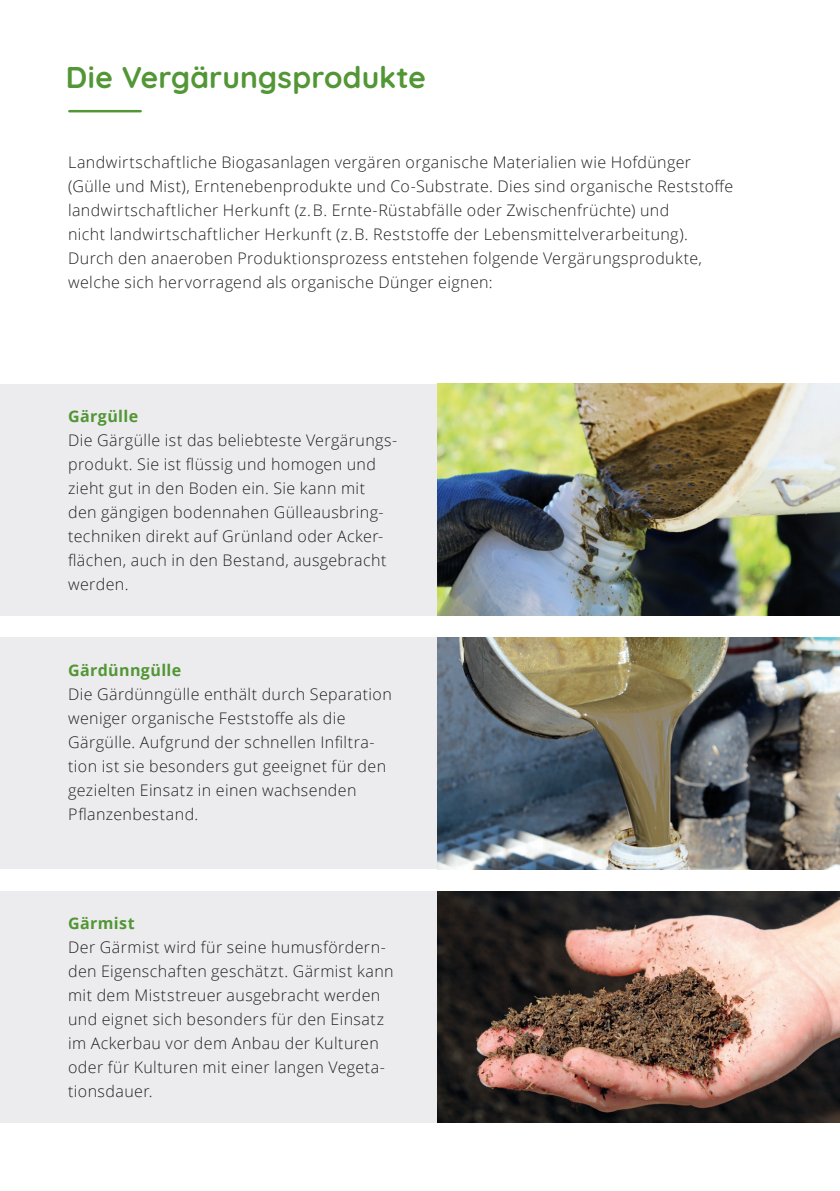
<style>
.page{position:relative;width:840px;height:1191px;background:#fff}
.page>*{position:absolute;margin:0;border:0;box-sizing:border-box;transform-origin:0 0}
.t1{font:700 30px "Quicksand";letter-spacing:.005em;color:#529635}
.t2{font:300 16px/24px "Open Sans";letter-spacing:.025em;color:#231f20}
.t3{font:700 16px "Open Sans";letter-spacing:.025em;color:#529635}
</style>
<div class="page">
<div style="left:0;top:384px;width:437px;height:231px;background:#ececee"></div>
<div style="left:0;top:638px;width:437px;height:231px;background:#ececee"></div>
<div style="left:0;top:891px;width:437px;height:232px;background:#ececee"></div>
<img style="left:437px;top:384px;width:402px;height:231px">
<img style="left:437px;top:638px;width:402px;height:231px">
<img style="left:437px;top:891px;width:402px;height:232px">
<hr style="left:69px;top:110px;width:71px;height:2px;background:#529635">
<h1 class="t1" style="left:66px;top:54px;width:361px">Die Vergärungsprodukte</h1>
<p class="t2" style="left:68px;top:150px;width:666px">Landwirtschaftliche Biogasanlagen vergären organische Materialien wie Hofdünger (Gülle und Mist), Erntenebenprodukte und Co-Substrate. Dies sind organische Reststoffe landwirtschaftlicher Herkunft (z. B. Ernte-Rüstabfälle oder Zwischenfrüchte) und<br>nicht landwirtschaftlicher Herkunft (z. B. Reststoffe der Lebensmittelverarbeitung).<br>Durch den anaeroben Produktionsprozess entstehen folgende Vergärungsprodukte, welche sich hervorragend als organische Dünger eignen:</p>
<p class="t3" style="left:68px;top:404px;width:72px">Gärgülle</p>
<p class="t2" style="left:68px;top:427px;width:330px">Die Gärgülle ist das beliebteste Vergärungs&shy;produkt. Sie ist flüssig und homogen und zieht gut in den Boden ein. Sie kann mit den gängigen bodennahen Gülleausbring&shy;techniken direkt auf Grünland oder Acker&shy;flächen, auch in den Bestand, ausgebracht werden.</p>
<p class="t3" style="left:68px;top:658px;width:115px">Gärdünngülle</p>
<p class="t2" style="left:68px;top:681px;width:325px">Die Gärdünngülle enthält durch Separation weniger organische Feststoffe als die Gärgülle. Aufgrund der schnellen Infiltra&shy;tion ist sie besonders gut geeignet für den gezielten Einsatz in einen wachsenden Pflanzenbestand.</p>
<p class="t3" style="left:68px;top:912px;width:68px">Gärmist</p>
<p class="t2" style="left:68px;top:935px;width:327px">Der Gärmist wird für seine humusfördern&shy;den Eigenschaften geschätzt. Gärmist kann mit dem Miststreuer ausgebracht werden und eignet sich besonders für den Einsatz im Ackerbau vor dem Anbau der Kulturen oder für Kulturen mit einer langen Vegeta&shy;tionsdauer.</p>
</div>
